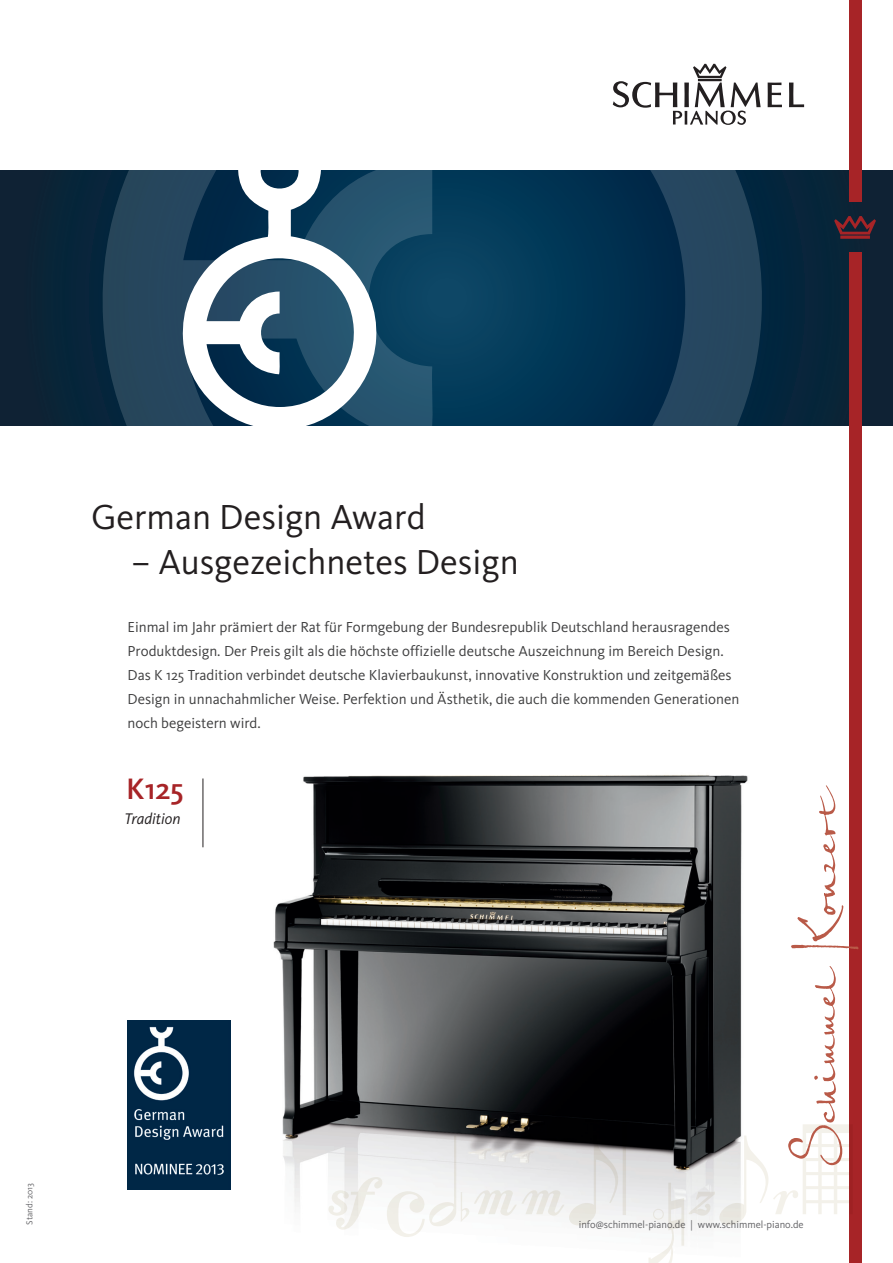
<style>
.page{position:relative;width:893px;height:1263px;background:#fff}
.page>*{position:absolute;margin:0;border:0;box-sizing:border-box;transform-origin:0 0}
.t1{font:36px "Kievit Pro";color:#231f20}
.t2{font:500 30.6px "Kievit Pro";color:#a72427}
.t3{font:italic 15.9px "Kievit Pro";color:#231f20}
.t4{font:15px/24px "Kievit Pro";color:#3e3e3f}
.t5{font:10.5px "Kievit Pro";color:#636366}
.t6{font:9px "Kievit Pro";color:#636366}
</style>
<div class="page">
<img style="left:138px;top:680px;width:724px;height:583px">
<div style="left:0;top:170px;width:893px;height:255px;background:#092539"></div>
<svg style="left:101px;top:63px;width:662px;height:363px"></svg>
<svg style="left:181px;top:169px;width:197px;height:257px;background:#678395"></svg>
<hr style="left:203px;top:778px;width:1px;height:69px;background:#231f20">
<div style="left:849px;top:253px;width:12px;height:1010px;background:#a72427"></div>
<img style="left:834px;top:216px;width:42px;height:23px">
<div style="left:849px;top:0;width:12px;height:202px;background:#a72427"></div>
<img style="left:128px;top:1020px;width:102px;height:169px">
<svg style="left:768px;top:83px;width:14px;height:24px"></svg>
<svg style="left:789px;top:83px;width:15px;height:24px"></svg>
<svg style="left:613px;top:64px;width:148px;height:61px"></svg>
<svg style="left:328px;top:1123px;width:521px;height:140px"></svg>
<svg style="left:788px;top:785px;width:71px;height:380px"></svg>
<h1 class="t1" style="left:91px;top:495px;width:336px">German Design Award</h1>
<h1 class="t1" style="left:131px;top:540px;width:389px">– Ausgezeichnetes Design</h1>
<p class="t4" style="left:128px;top:614px;width:613px">Einmal im Jahr prämiert der Rat für Formgebung der Bundesrepublik Deutschland herausragendes Produktdesign. Der Preis gilt als die höchste offizielle deutsche Auszeichnung im Bereich Design.<br>Das K 125 Tradition verbindet deutsche Klavierbaukunst, innovative Konstruktion und zeitgemäßes Design in unnachahmlicher Weise. Perfektion und Ästhetik, die auch die kommenden Generationen noch begeistern wird.</p>
<h2 class="t2" style="left:126px;top:770px;width:59px">K125</h2>
<p class="t3" style="left:125px;top:809px;width:58px">Tradition</p>
<p class="t6" style="left:24px;top:1225px;width:43px;rotate:-90deg">Stand: 2013</p>
<p class="t5" style="left:579px;top:1218px;width:226px">info@schimmel-piano.de | www.schimmel-piano.de</p>
</div>
